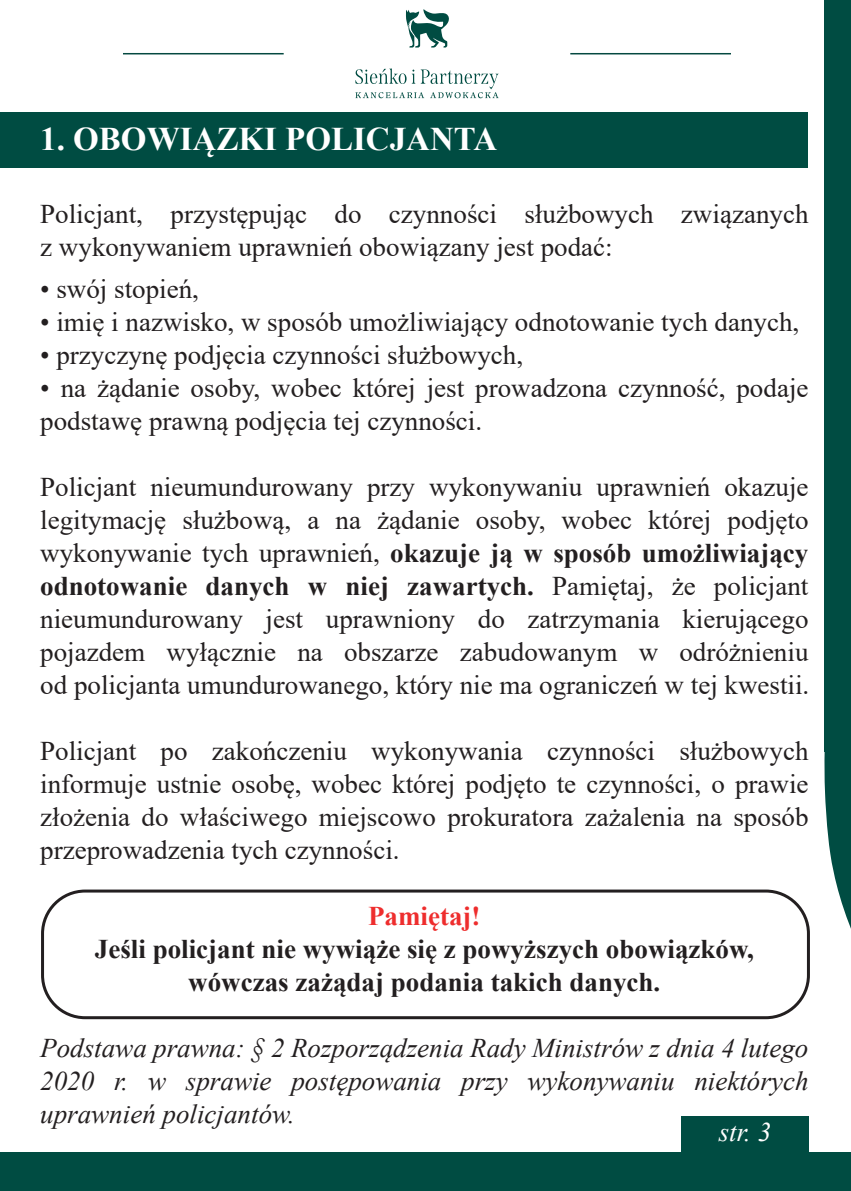
<style>
.page{position:relative;width:851px;height:1191px;background:#fff}
.page>*{position:absolute;margin:0;border:0;box-sizing:border-box;transform-origin:0 0}
.t1{font:700 33px "Times New Roman";color:#fff}
.t2{font:27px/33px "Times New Roman";color:#231f20}
.t3{font:italic 27px/33px "Times New Roman";color:#231f20;text-align:justify}
.t4{font:700 27px/33px "Times New Roman";color:#231f20;text-align:center}
.t5{font:700 27px "Times New Roman";color:#ee2d2d}
.t6{font:italic 27px "Times New Roman";color:#fff}
.s1{font-weight:700}
</style>
<div class="page">
<div style="left:824px;top:0;width:26px;height:751px;background:#004c42"></div>
<svg style="left:824px;top:751px;width:26px;height:175px"></svg>
<div style="left:0;top:1152px;width:850px;height:39px;background:#004c42"></div>
<hr style="left:123px;top:53px;width:160px;height:1px;background:#054941">
<hr style="left:570px;top:53px;width:160px;height:1px;background:#054941">
<svg style="left:406px;top:9px;width:43px;height:39px"></svg>
<svg style="left:355px;top:68px;width:143px;height:30px"></svg>
<div style="left:0;top:112px;width:808px;height:55px;background:#004c42"></div>
<div style="left:41px;top:889px;width:768px;height:130px;border:3px solid #231f20;border-radius:43px"></div>
<div style="left:681px;top:1115px;width:127px;height:76px;background:#004c42"></div>
<p class="t1" style="left:40px;top:115px;width:458px">1. OBOWIĄZKI POLICJANTA</p>
<p class="t2" style="left:40px;top:196px;width:769px">Policjant, przystępując do czynności służbowych związanych z wykonywaniem uprawnień obowiązany jest podać:</p>
<p class="t2" style="left:40px;top:271px;width:160px">• swój stopień,</p>
<p class="t2" style="left:40px;top:304px;width:760px">• imię i nazwisko, w sposób umożliwiający odnotowanie tych danych,</p>
<p class="t2" style="left:40px;top:337px;width:484px">• przyczynę podjęcia czynności służbowych,</p>
<p class="t2" style="left:40px;top:370px;width:769px">• na żądanie osoby, wobec której jest prowadzona czynność, podaje podstawę prawną podjęcia tej czynności.</p>
<p class="t2" style="left:40px;top:469px;width:770px;text-align:justify">Policjant nieumundurowany przy wykonywaniu uprawnień okazuje legitymację służbową, a na żądanie osoby, wobec której podjęto wykonywanie tych uprawnień, <span class="s1">okazuje ją w sposób umożliwiający odnotowanie danych w niej zawartych.</span> Pamiętaj, że policjant nieumundurowany jest uprawniony do zatrzymania kierującego pojazdem wyłącznie na obszarze zabudowanym w odróżnieniu od policjanta umundurowanego, który nie ma ograniczeń w tej kwestii.</p>
<p class="t2" style="left:40px;top:733px;width:769px;text-align:justify">Policjant po zakończeniu wykonywania czynności służbowych informuje ustnie osobę, wobec której podjęto te czynności, o prawie złożenia do właściwego miejscowo prokuratora zażalenia na sposób przeprowadzenia tych czynności.</p>
<p class="t5" style="left:368px;top:896px;width:114px">Pamiętaj!</p>
<p class="t4" style="left:95px;top:931px;width:660px">Jeśli policjant nie wywiąże się z powyższych obowiązków, wówczas zażądaj podania takich danych.</p>
<p class="t3" style="left:40px;top:1030px;width:769px">Podstawa prawna: § 2 Rozporządzenia Rady Ministrów z dnia 4 lutego 2020 r. w sprawie postępowania przy wykonywaniu niektórych uprawnień policjantów.</p>
<p class="t6" style="left:718px;top:1113px;width:54px">str. 3</p>
</div>
